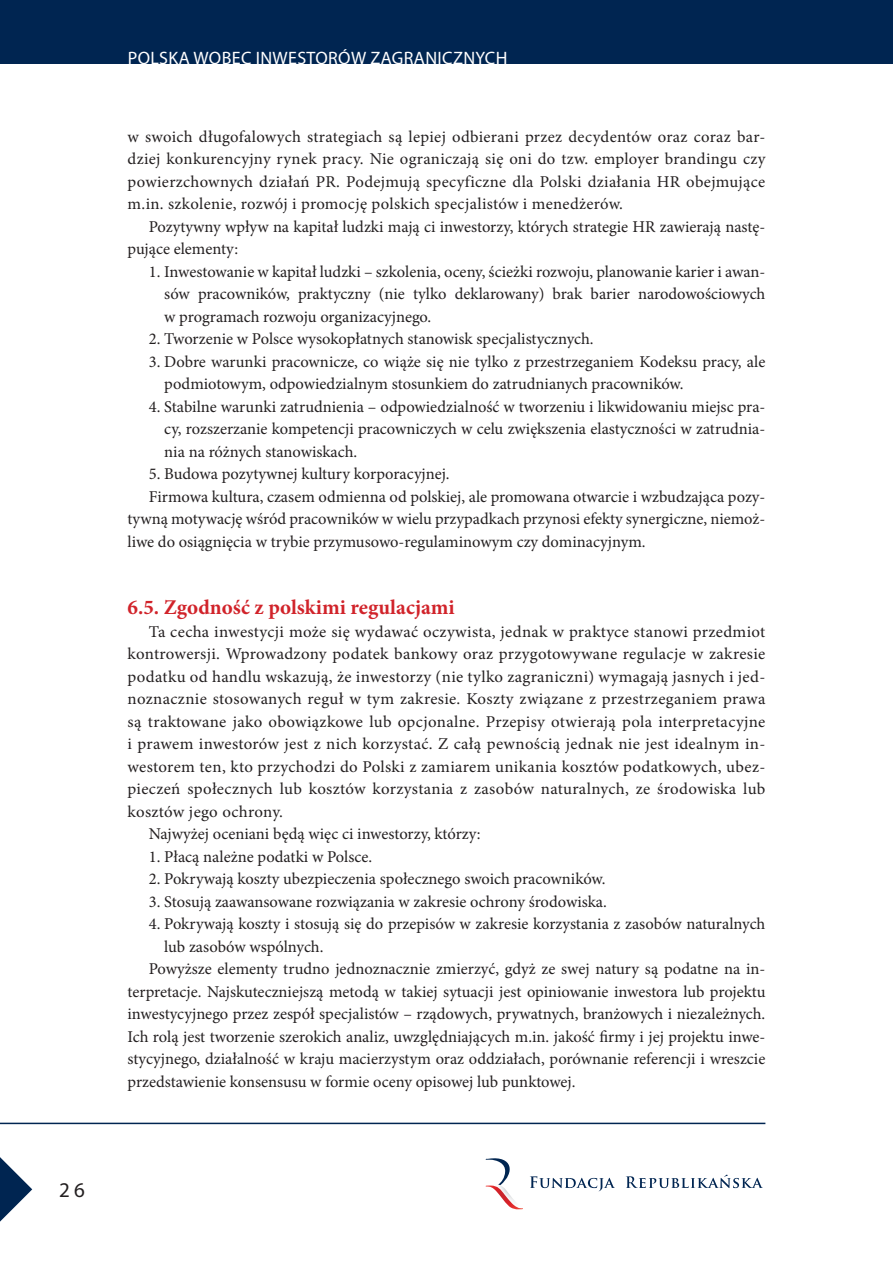
<style>
.page{position:relative;width:893px;height:1263px;background:#fff}
.page>*{position:absolute;margin:0;border:0;box-sizing:border-box;transform-origin:0 0}
.srodtytuł_mały{font:700 21px "Minion Pro";color:#d1232a}
.t1{font:21px "Myriad Pro";color:#231f20}
.t2{font:18px "Myriad Pro";letter-spacing:.02em;color:#fff}
.BODY_TXT{font:16.5px/22.5px "Minion Pro";color:#231f20;text-align:justify}
</style>
<div class="page">
<div style="left:0;top:0;width:893px;height:64px;background:#002551"></div>
<hr style="left:0;top:1123px;width:765px;height:1px;background:#002551">
<svg style="left:485px;top:1158px;width:278px;height:52px"></svg>
<svg style="left:0;top:1157px;width:32px;height:64px"></svg>
<p class="t1" style="left:59px;top:1177px;width:27px">26</p>
<p class="t2" style="left:128px;top:47px;width:381px">POLSKA WOBEC INWESTORÓW ZAGRANICZNYCH</p>
<p class="BODY_TXT" style="left:128px;top:125px;width:639px">w swoich długofalowych strategiach są lepiej odbierani przez decydentów oraz coraz bar&shy;dziej konkurencyjny rynek pracy. Nie ograniczają się oni do tzw. employer brandingu czy powierzchownych działań PR. Podejmują specyficzne dla Polski działania HR obejmujące m.in. szkolenie, rozwój i promocję polskich specjalistów i menedżerów.</p>
<p class="BODY_TXT" style="left:128px;top:215px;width:639px;text-indent:21px">Pozytywny wpływ na kapitał ludzki mają ci inwestorzy, których strategie HR zawierają nastę&shy;pujące elementy:</p>
<p class="BODY_TXT" style="left:164px;top:260px;width:603px;text-indent:-15px">1. Inwestowanie w kapitał ludzki – szkolenia, oceny, ścieżki rozwoju, planowanie karier i awan&shy;sów pracowników, praktyczny (nie tylko deklarowany) brak barier narodowościowych w programach rozwoju organizacyjnego.</p>
<p class="BODY_TXT" style="left:149px;top:328px;width:446px">2. Tworzenie w Polsce wysokopłatnych stanowisk specjalistycznych.</p>
<p class="BODY_TXT" style="left:164px;top:350px;width:603px;text-indent:-15px">3. Dobre warunki pracownicze, co wiąże się nie tylko z przestrzeganiem Kodeksu pracy, ale podmiotowym, odpowiedzialnym stosunkiem do zatrudnianych pracowników.</p>
<p class="BODY_TXT" style="left:164px;top:395px;width:603px;text-indent:-15px">4. Stabilne warunki zatrudnienia – odpowiedzialność w tworzeniu i likwidowaniu miejsc pra&shy;cy, rozszerzanie kompetencji pracowniczych w celu zwiększenia elastyczności w zatrudnia&shy;nia na różnych stanowiskach.</p>
<p class="BODY_TXT" style="left:149px;top:463px;width:302px">5. Budowa pozytywnej kultury korporacyjnej.</p>
<p class="BODY_TXT" style="left:128px;top:485px;width:639px;text-indent:21px">Firmowa kultura, czasem odmienna od polskiej, ale promowana otwarcie i wzbudzająca pozy&shy;tywną motywację wśród pracowników w wielu przypadkach przynosi efekty synergiczne, niemoż&shy;liwe do osiągnięcia w trybie przymusowo-regulaminowym czy dominacyjnym.</p>
<p class="srodtytuł_mały" style="left:128px;top:593px;width:329px">6.5. Zgodność z polskimi regulacjami</p>
<p class="BODY_TXT" style="left:128px;top:620px;width:639px;text-indent:21px">Ta cecha inwestycji może się wydawać oczywista, jednak w praktyce stanowi przedmiot kontrowersji. Wprowadzony podatek bankowy oraz przygotowywane regulacje w zakresie podatku od handlu wskazują, że inwestorzy (nie tylko zagraniczni) wymagają jasnych i jed&shy;noznacznie stosowanych reguł w tym zakresie. Koszty związane z przestrzeganiem prawa są traktowane jako obowiązkowe lub opcjonalne. Przepisy otwierają pola interpretacyjne i prawem inwestorów jest z nich korzystać. Z całą pewnością jednak nie jest idealnym in&shy;westorem ten, kto przychodzi do Polski z zamiarem unikania kosztów podatkowych, ubez&shy;pieczeń społecznych lub kosztów korzystania z zasobów naturalnych, ze środowiska lub kosztów jego ochrony.</p>
<p class="BODY_TXT" style="left:149px;top:823px;width:333px">Najwyżej oceniani będą więc ci inwestorzy, którzy:</p>
<p class="BODY_TXT" style="left:149px;top:845px;width:225px">1. Płacą należne podatki w Polsce.</p>
<p class="BODY_TXT" style="left:149px;top:868px;width:458px">2. Pokrywają koszty ubezpieczenia społecznego swoich pracowników.</p>
<p class="BODY_TXT" style="left:149px;top:890px;width:460px">3. Stosują zaawansowane rozwiązania w zakresie ochrony środowiska.</p>
<p class="BODY_TXT" style="left:164px;top:913px;width:603px;text-indent:-15px">4. Pokrywają koszty i stosują się do przepisów w zakresie korzystania z zasobów naturalnych lub zasobów wspólnych.</p>
<p class="BODY_TXT" style="left:128px;top:958px;width:639px;text-indent:21px">Powyższe elementy trudno jednoznacznie zmierzyć, gdyż ze swej natury są podatne na in&shy;terpretacje. Najskuteczniejszą metodą w takiej sytuacji jest opiniowanie inwestora lub projektu inwestycyjnego przez zespół specjalistów – rządowych, prywatnych, branżowych i niezależnych.<br>Ich rolą jest tworzenie szerokich analiz, uwzględniających m.in. jakość firmy i jej projektu inwe&shy;stycyjnego, działalność w kraju macierzystym oraz oddziałach, porównanie referencji i wreszcie przedstawienie konsensusu w formie oceny opisowej lub punktowej.</p>
</div>
